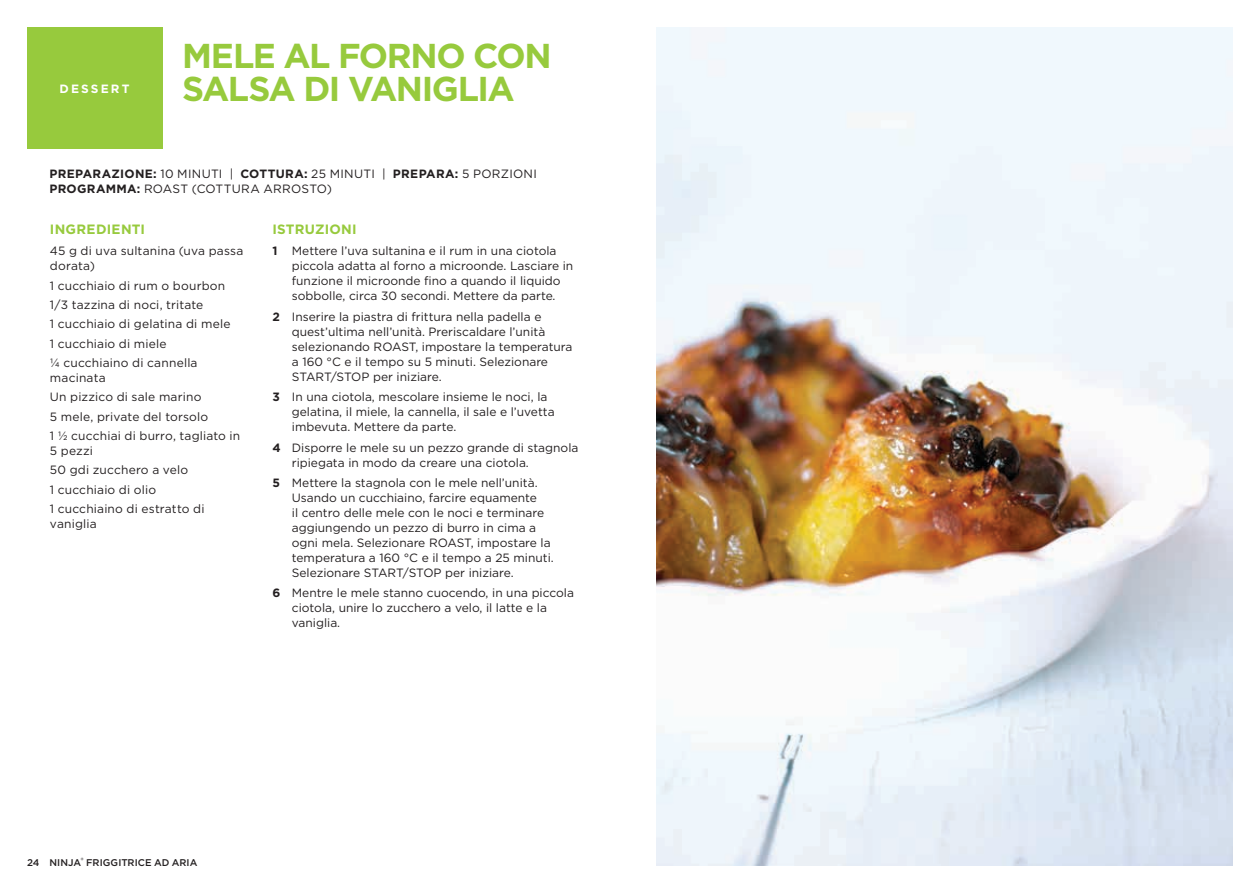
<style>
.page{position:relative;width:1259px;height:893px;background:#fff}
.page>*{position:absolute;margin:0;border:0;box-sizing:border-box;transform-origin:0 0}
.t1{font:700 34.5px "Gotham";letter-spacing:-.045em;color:#97ca3d}
.t2{font:700 13.5px "Gotham";letter-spacing:.02em;color:#97ca3d}
.t3{font:12px/15px "Gotham";color:#231f20}
.t4{font:12px/15px "Gotham";letter-spacing:.02em;color:#231f20}
.t5{font:700 12px "Gotham";letter-spacing:.175em;color:#fff}
.t6{font:500 9.75px "Gotham";letter-spacing:.005em;color:#231f20}
.s1{font-weight:700}
</style>
<div class="page">
<img style="left:656px;top:27px;width:576px;height:839px">
<div style="left:27px;top:27px;width:135px;height:121px;background:#97ca3d"></div>
<h1 class="t1" style="left:182px;top:33px;width:371px">MELE AL FORNO CON</h1>
<p class="t5" style="left:60px;top:80px;width:71px">DESSERT</p>
<h1 class="t1" style="left:182px;top:66px;width:334px">SALSA DI VANIGLIA</h1>
<p class="t4" style="left:50px;top:166px;width:489px"><span class="s1">PREPARAZIONE:</span> 10 MINUTI | <span class="s1">COTTURA:</span> 25 MINUTI | <span class="s1">PREPARA:</span> 5 PORZIONI<br><span class="s1">PROGRAMMA:</span> ROAST (COTTURA ARROSTO)</p>
<p class="t2" style="left:50px;top:220px;width:97px">INGREDIENTI</p>
<p class="t3" style="left:50px;top:243px;width:195px">45 g di uva sultanina (uva passa dorata)</p>
<p class="t3" style="left:50px;top:275px;width:182px;line-height:19.4px">1 cucchiaio di rum o bourbon<br>1/3 tazzina di noci, tritate<br>1 cucchiaio di gelatina di mele<br>1 cucchiaio di miele<br>¼ cucchiaino di cannella</p>
<p class="t3" style="left:50px;top:368px;width:192px;line-height:19.4px">macinata<br>Un pizzico di sale marino<br>5 mele, private del torsolo<br>1 ½ cucchiai di burro, tagliato in</p>
<p class="t3" style="left:50px;top:441px;width:156px;line-height:19.4px">5 pezzi<br>50 gdi zucchero a velo<br>1 cucchiaio di olio<br>1 cucchiaino di estratto di</p>
<p class="t3" style="left:50px;top:516px;width:48px">vaniglia</p>
<p class="t2" style="left:272px;top:220px;width:86px">ISTRUZIONI</p>
<p class="t3" style="left:292px;top:243px;width:283px;text-indent:-20px"><span class="s1">1</span> Mettere l’uva sultanina e il rum in una ciotola piccola adatta al forno a microonde. Lasciare in funzione il microonde fino a quando il liquido sobbolle, circa 30 secondi. Mettere da parte.</p>
<p class="t3" style="left:292px;top:309px;width:282px;text-indent:-20px"><span class="s1">2</span> Inserire la piastra di frittura nella padella e quest’ultima nell’unità. Preriscaldare l’unità selezionando ROAST, impostare la temperatura a 160 °C e il tempo su 5 minuti. Selezionare START/STOP per iniziare.</p>
<p class="t3" style="left:292px;top:389px;width:264px;text-indent:-20px"><span class="s1">3</span> In una ciotola, mescolare insieme le noci, la gelatina, il miele, la cannella, il sale e l’uvetta imbevuta. Mettere da parte.</p>
<p class="t3" style="left:292px;top:440px;width:288px;text-indent:-20px"><span class="s1">4</span> Disporre le mele su un pezzo grande di stagnola ripiegata in modo da creare una ciotola.</p>
<p class="t3" style="left:292px;top:475px;width:263px;text-indent:-20px"><span class="s1">5</span> Mettere la stagnola con le mele nell’unità.<br>Usando un cucchiaino, farcire equamente<br>il centro delle mele con le noci e terminare aggiungendo un pezzo di burro in cima a ogni mela. Selezionare ROAST, impostare la temperatura a 160 °C e il tempo a 25 minuti.<br>Selezionare START/STOP per iniziare.</p>
<p class="t3" style="left:292px;top:585px;width:284px;text-indent:-20px"><span class="s1">6</span> Mentre le mele stanno cuocendo, in una piccola ciotola, unire lo zucchero a velo, il latte e la vaniglia.</p>
<p class="t6" style="left:27px;top:856px;width:14px">24</p>
<p class="t6" style="left:50px;top:856px;width:149px">NINJA<sup>®</sup> FRIGGITRICE AD ARIA</p>
</div>
